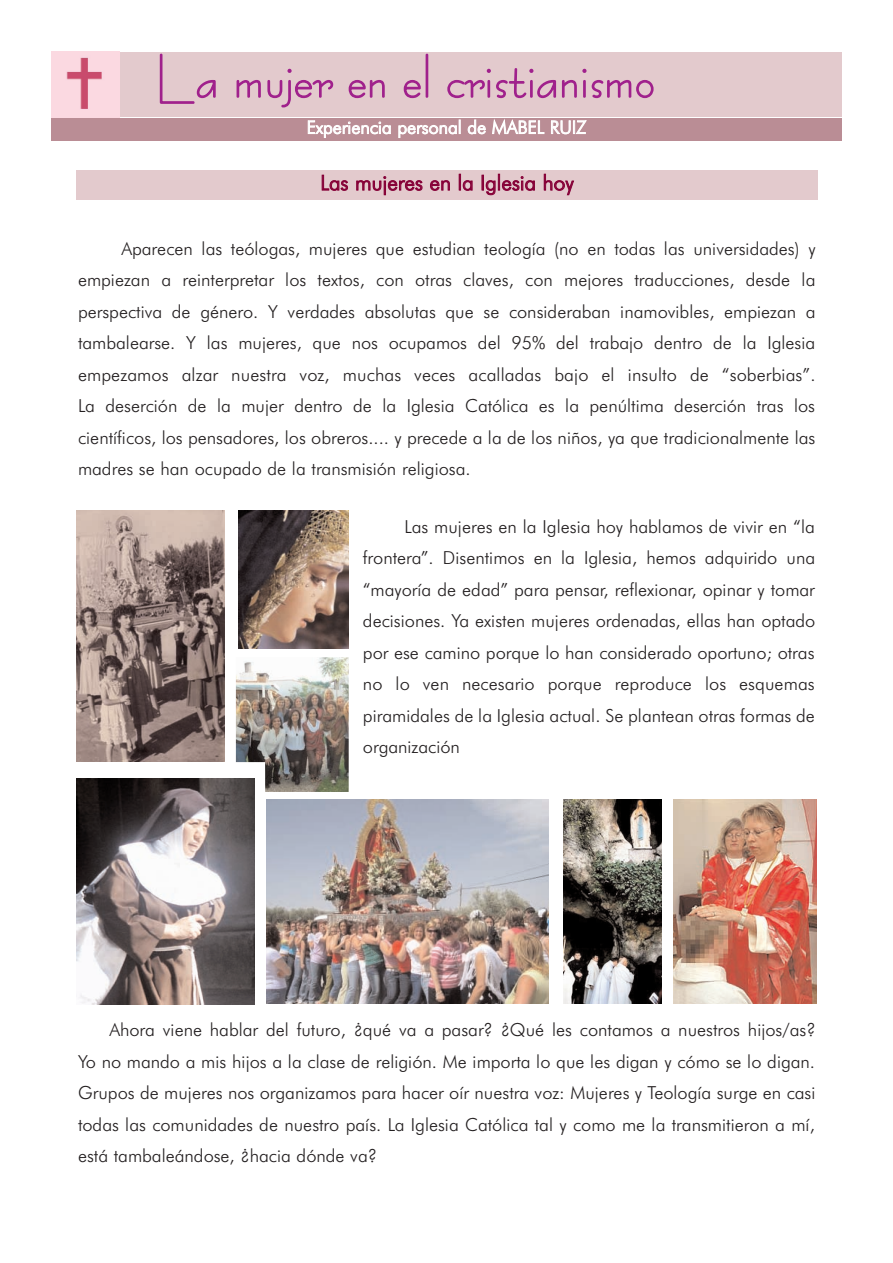
<style>
.page{position:relative;width:893px;height:1263px;background:#fff}
.page>*{position:absolute;margin:0;border:0;box-sizing:border-box;transform-origin:0 0}
.t1{font:54px "TTA65 O00";color:#a0218c}
.t2{font:21px "TTA3 AO00";color:#860037}
.t3{font:18px/31.5px "TTA3 AO00";color:#231f20;text-align:justify}
.t4{font:18px "TTA3 AO00";color:#fff}
</style>
<div class="page">
<div style="left:77px;top:170px;width:741px;height:30px;background:#e3cacd"></div>
<img style="left:673px;top:799px;width:143px;height:204px">
<img style="left:77px;top:778px;width:177px;height:226px">
<img style="left:266px;top:799px;width:283px;height:204px">
<img style="left:77px;top:510px;width:147px;height:251px">
<img style="left:563px;top:799px;width:98px;height:204px">
<img style="left:238px;top:510px;width:111px;height:138px">
<img style="left:236px;top:657px;width:113px;height:135px">
<div style="left:51px;top:53px;width:791px;height:64px;background:#e3cacd"></div>
<img style="left:51px;top:51px;width:69px;height:67px">
<div style="left:51px;top:118px;width:791px;height:22px;background:#ba8d95"></div>
<h1 class="t1" style="left:155px;top:59px;width:501px">La mujer en el cristianismo</h1>
<p class="t4" style="left:307px;top:120px;width:281px">Experiencia personal de MABEL RUIZ</p>
<p class="t2" style="left:320px;top:175px;width:255px">Las mujeres en la Iglesia hoy</p>
<p class="t3" style="left:78px;top:234px;width:739px;text-indent:43px">Aparecen las teólogas, mujeres que estudian teología (no en todas las universidades) y empiezan a reinterpretar los textos, con otras claves, con mejores traducciones, desde la perspectiva de género. Y verdades absolutas que se consideraban inamovibles, empiezan a tambalearse. Y las mujeres, que nos ocupamos del 95% del trabajo dentro de la Iglesia empezamos alzar nuestra voz, muchas veces acalladas bajo el insulto de “soberbias”.<br>La deserción de la mujer dentro de la Iglesia Católica es la penúltima deserción tras los científicos, los pensadores, los obreros.... y precede a la de los niños, ya que tradicionalmente las madres se han ocupado de la transmisión religiosa.</p>
<p class="t3" style="left:363px;top:512px;width:454px;text-indent:42px">Las mujeres en la Iglesia hoy hablamos de vivir en “la frontera”. Disentimos en la Iglesia, hemos adquirido una “mayoría de edad” para pensar, reflexionar, opinar y tomar decisiones. Ya existen mujeres ordenadas, ellas han optado por ese camino porque lo han considerado oportuno; otras no lo ven necesario porque reproduce los esquemas piramidales de la Iglesia actual. Se plantean otras formas de organización</p>
<p class="t3" style="left:78px;top:1016px;width:739px;text-indent:31px">Ahora viene hablar del futuro, ¿qué va a pasar? ¿Qué les contamos a nuestros hijos/as?<br>Yo no mando a mis hijos a la clase de religión. Me importa lo que les digan y cómo se lo digan.<br>Grupos de mujeres nos organizamos para hacer oír nuestra voz: Mujeres y Teología surge en casi todas las comunidades de nuestro país. La Iglesia Católica tal y como me la transmitieron a mí, está tambaleándose, ¿hacia dónde va?</p>
</div>
